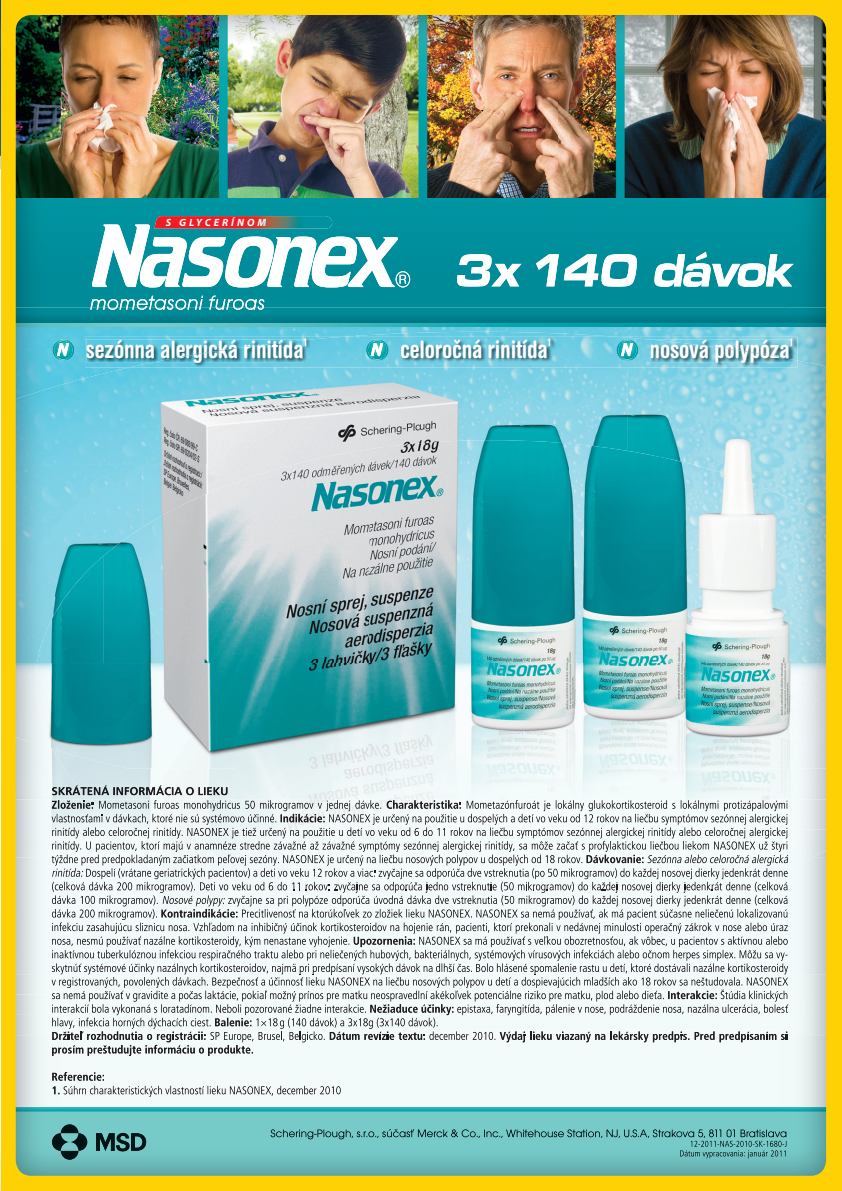
<style>
.page{position:relative;width:842px;height:1191px;background:#fff}
.page>*{position:absolute;margin:0;border:0;box-sizing:border-box;transform-origin:0 0}
.t1{font:700 condensed 24px "Helvetica Rounded LT Std";letter-spacing:-.01em;color:#fff;scale:.96 1}
.t2{font:700 condensed 10.8px "Helvetica Rounded LT Std";color:#fff;scale:.96 1}
.t3{font:italic 700 10.6px "Myriad Pro";letter-spacing:.28em;color:#fff}
.s1{color:#fdfefe}
</style>
<div class="page">
<svg style="left:0;top:1134px;width:1px;height:57px"></svg>
<img style="left:1px;top:0;width:841px;height:1191px">
<p class="t3" style="left:166px;top:217px;width:102px">S GLYCERÍN<span class="s1">OM</span></p>
<p class="t1" style="left:86px;top:335px;width:229px">sezónna alergická rinitída</p>
<p class="t2" style="left:303px;top:335px;width:5px">1</p>
<p class="t1" style="left:400px;top:335px;width:155px">celoročná rinitída</p>
<p class="t2" style="left:548px;top:335px;width:5px">1</p>
<p class="t1" style="left:650px;top:335px;width:148px">nosová polypóza</p>
<p class="t2" style="left:790px;top:335px;width:5px">1</p>
</div>
